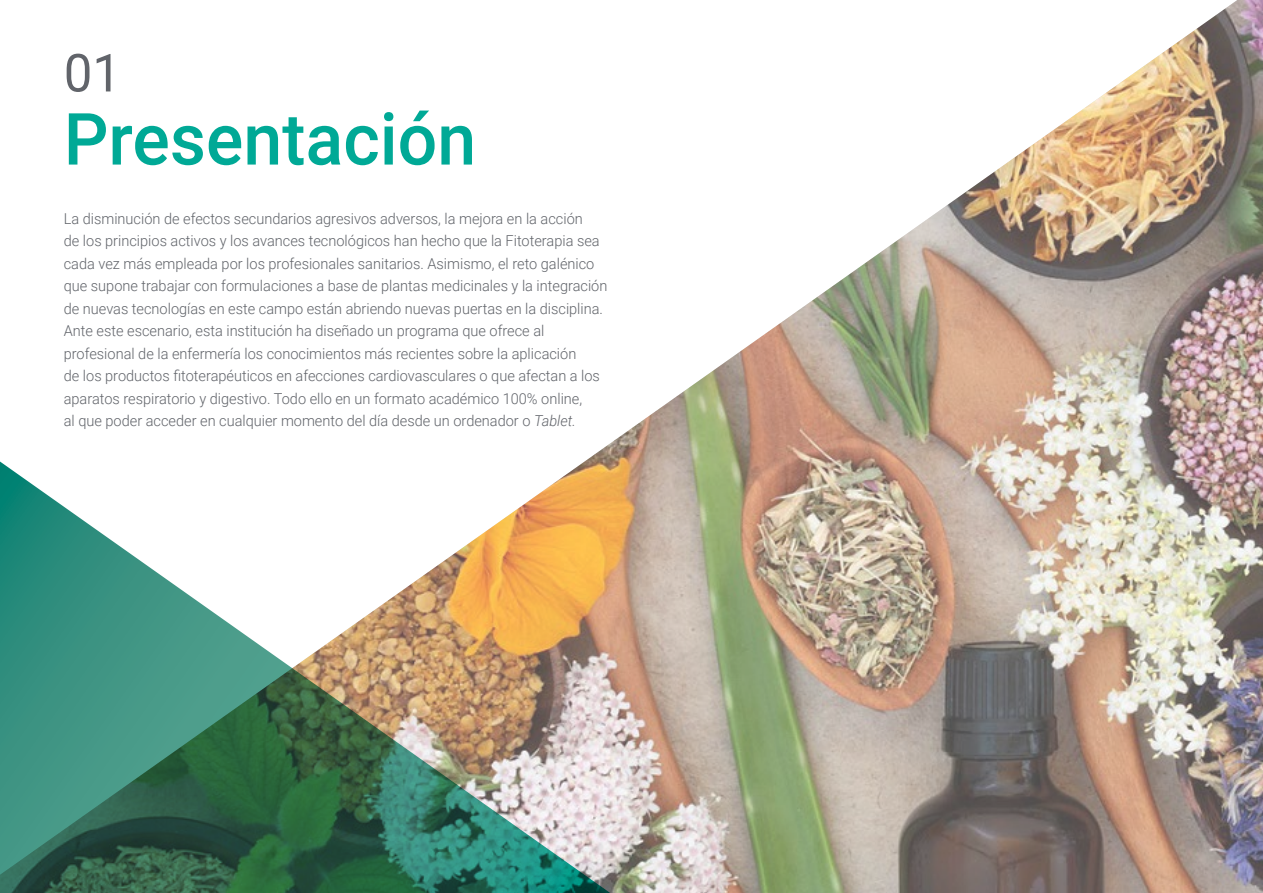
<style>
.page{position:relative;width:1263px;height:893px;background:#fff}
.page>*{position:absolute;margin:0;border:0;box-sizing:border-box;transform-origin:0 0}
.t1{font:500 72px "Roboto";color:#00a996}
.t2{font:52.5px "Roboto";color:#61646a}
.t3{font:300 15px/22.5px "Roboto";color:#61646a}
.s1{font-style:italic}
</style>
<div class="page">
<img style="left:606px;top:0;width:657px;height:893px">
<img style="left:0;top:446px;width:640px;height:447px">
<h2 class="t2" style="left:64px;top:36px;width:59px">01</h2>
<h1 class="t1" style="left:64px;top:89px;width:414px">Presentación</h1>
<p class="t3" style="left:64px;top:207px;width:545px">La disminución de efectos secundarios agresivos adversos, la mejora en la acción<br>de los principios activos y los avances tecnológicos han hecho que la Fitoterapia sea cada vez más empleada por los profesionales sanitarios. Asimismo, el reto galénico que supone trabajar con formulaciones a base de plantas medicinales y la integración de nuevas tecnologías en este campo están abriendo nuevas puertas en la disciplina.<br>Ante este escenario, esta institución ha diseñado un programa que ofrece al profesional de la enfermería los conocimientos más recientes sobre la aplicación<br>de los productos fitoterapéuticos en afecciones cardiovasculares o que afectan a los aparatos respiratorio y digestivo. Todo ello en un formato académico 100% online,<br>al que poder acceder en cualquier momento del día desde un ordenador o <span class="s1">Tablet.</span></p>
</div>
